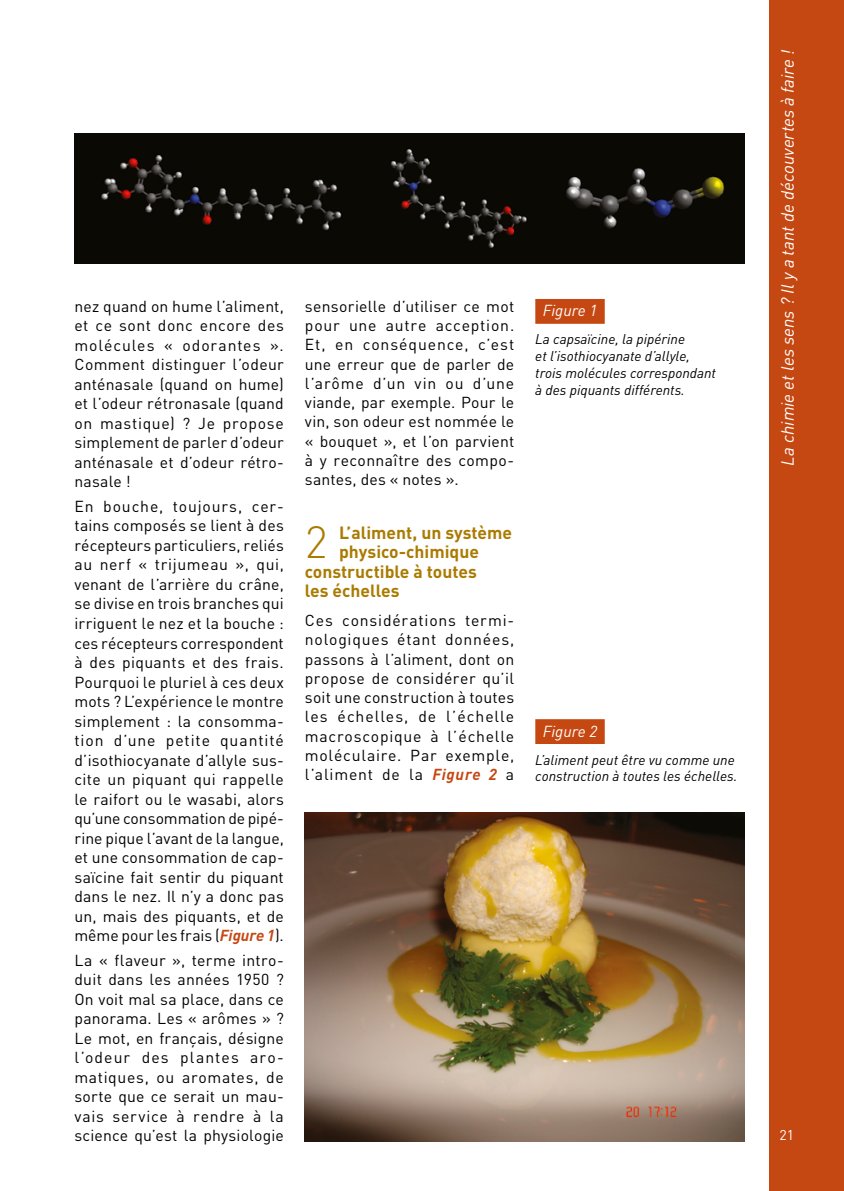
<style>
.page{position:relative;width:844px;height:1191px;background:#fff}
.page>*{position:absolute;margin:0;border:0;box-sizing:border-box;transform-origin:0 0}
._6-Inter_1{font:300 44.45px "DIN";color:#aa7b00}
._6-Inter_1-2{font:700 17.5px "DIN";color:#aa7b00}
.t1{font:italic 17.5px "DIN";color:#fff}
._04-Texte_courant{font:15.75px/19.4px "DIN";letter-spacing:.015em;color:#000;text-align:justify}
._05_legende_numero{font:italic 15.75px "DIN";color:#fff}
._05-legendes{font:italic 14px/16.8px "DIN";color:#000}
.t2{font:14px "DIN";color:#fff}
.s1{font-weight:700;font-style:italic;color:#c54812}
</style>
<div class="page">
<div style="left:769px;top:0;width:74px;height:1191px;background:#c54812"></div>
<div style="left:535px;top:299px;width:69px;height:25px;background:#c54812"></div>
<div style="left:535px;top:719px;width:69px;height:25px;background:#c54812"></div>
<img style="left:74px;top:134px;width:670px;height:130px">
<img style="left:305px;top:812px;width:438px;height:329px">
<p class="_04-Texte_courant" style="left:74px;top:296px;width:211px">nez quand on hume l’aliment, et ce sont donc encore des molécules « odorantes ».<br>Comment distinguer l’odeur anténasale (quand on hume) et l’odeur rétronasale (quand on mastique) ? Je propose simplement de parler d’odeur anténasale et d’odeur rétro&shy;nasale !</p>
<p class="_04-Texte_courant" style="left:74px;top:496px;width:211px">En bouche, toujours, cer&shy;tains composés se lient à des récepteurs particuliers, reliés au nerf « trijumeau », qui, venant de l’arrière du crâne, se divise en trois branches qui irriguent le nez et la bouche : ces récepteurs correspondent à des piquants et des frais.<br>Pourquoi le pluriel à ces deux mots ? L’expérience le montre simplement : la consomma&shy;tion d’une petite quantité d’isothiocyanate d’allyle sus&shy;cite un piquant qui rappelle le raifort ou le wasabi, alors qu’une consommation de pipé&shy;rine pique l’avant de la langue, et une consommation de cap&shy;saïcine fait sentir du piquant dans le nez. Il n’y a donc pas un, mais des piquants, et de même pour les frais (<span class="s1">Figure 1</span>).</p>
<p class="_04-Texte_courant" style="left:74px;top:950px;width:211px">La « flaveur », terme intro&shy;duit dans les années 1950 ?<br>On voit mal sa place, dans ce panorama. Les « arômes » ?<br>Le mot, en français, désigne l’odeur des plantes aro&shy;matiques, ou aromates, de sorte que ce serait un mau&shy;vais service à rendre à la science qu’est la physiologie</p>
<p class="_04-Texte_courant" style="left:305px;top:296px;width:211px">sensorielle d’utiliser ce mot pour une autre acception.<br>Et, en conséquence, c’est une erreur que de parler de l’arôme d’un vin ou d’une viande, par exemple. Pour le vin, son odeur est nommée le « bouquet », et l’on parvient à y reconnaître des compo&shy;santes, des « notes ».</p>
<p class="_6-Inter_1" style="left:305px;top:515px;width:24px">2</p>
<p class="_6-Inter_1-2" style="left:339px;top:521px;width:174px">L’aliment, un système</p>
<p class="_6-Inter_1-2" style="left:339px;top:540px;width:141px">physico-chimique</p>
<p class="_6-Inter_1-2" style="left:305px;top:560px;width:173px">constructible à toutes</p>
<p class="_6-Inter_1-2" style="left:305px;top:579px;width:96px">les échelles</p>
<p class="_04-Texte_courant" style="left:305px;top:610px;width:211px">Ces considérations termi&shy;nologiques étant données, passons à l’aliment, dont on propose de considérer qu’il soit une construction à toutes les échelles, de l’échelle macroscopique à l’échelle moléculaire. Par exemple, l’aliment de la <span class="s1">Figure 2</span> a</p>
<p class="_05_legende_numero" style="left:542px;top:301px;width:56px">Figure 1</p>
<p class="_05-legendes" style="left:535px;top:330px;width:182px">La capsaïcine, la pipérine<br>et l’isothiocyanate d’allyle, trois molécules correspondant à des piquants différents.</p>
<p class="_05_legende_numero" style="left:542px;top:721px;width:56px">Figure 2</p>
<p class="_05-legendes" style="left:535px;top:751px;width:204px">L’aliment peut être vu comme une construction à toutes les échelles.</p>
<p class="t1" style="left:776px;top:465px;width:417px;rotate:-90deg">La chimie et les sens ? Il y a tant de découvertes à faire !</p>
<p class="t2" style="left:779px;top:1125px;width:16px">21</p>
</div>
